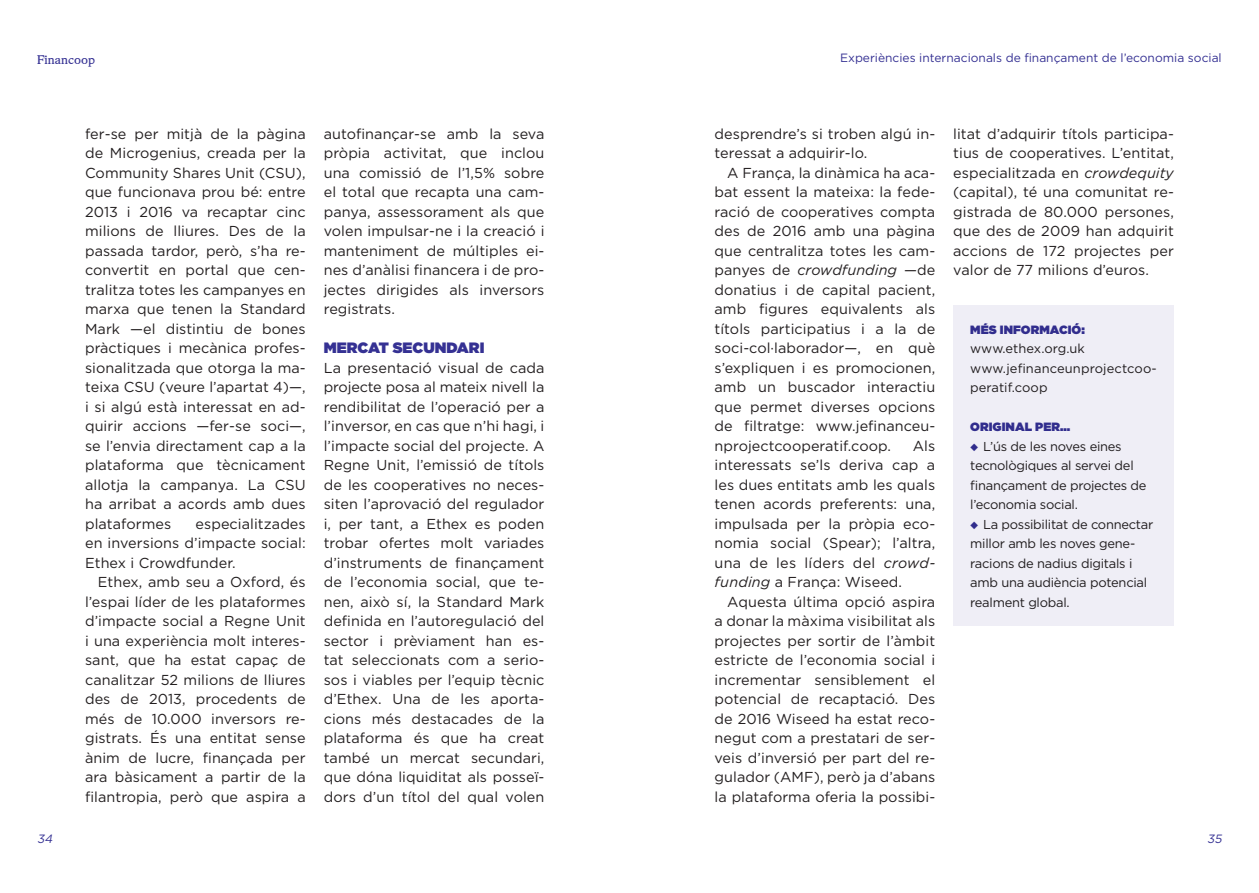
<style>
.page{position:relative;width:1259px;height:893px;background:#fff}
.page>*{position:absolute;margin:0;border:0;box-sizing:border-box;transform-origin:0 0}
.t1{font:900 15px "Gotham";color:#353193}
.t2{font:14.4px/19.5px "Gotham";letter-spacing:.005em;color:#231f20;text-align:justify}
.t3{font:12.9px/19.5px "Gotham";letter-spacing:-.02em;color:#231f20}
.t4{font:12.9px/19.5px "Gotham";letter-spacing:.005em;color:#231f20}
.t5{font:12px "Gotham";color:#353193}
.t6{font:900 12px "Gotham";letter-spacing:.005em;color:#353193}
.t7{font:12px "Stratford";color:#353193}
.t8{font:italic 12px "Gotham";color:#353193}
.s1{font-style:italic}
.s2{color:#353193}
</style>
<div class="page">
<div style="left:953px;top:305px;width:221px;height:321px;background:#efeef6"></div>
<p class="t7" style="left:37px;top:52px;width:59px">Financoop</p>
<p class="t5" style="left:840px;top:50px;width:383px">Experiències internacionals de finançament de l’economia social</p>
<p class="t2" style="left:85px;top:123px;width:222px">fer-se per mitjà de la pàgina de Microgenius, creada per la Community Shares Unit (CSU), que funcionava prou bé: entre 2013 i 2016 va recaptar cinc milions de lliures. Des de la passada tardor, però, s’ha re&shy;convertit en portal que cen&shy;tralitza totes les campanyes en marxa que tenen la Standard Mark —el distintiu de bones pràctiques i mecànica profes&shy;sionalitzada que otorga la ma&shy;teixa CSU (veure l’apartat 4)—, i si algú està interessat en ad&shy;quirir accions —fer-se soci—, se l’envia directament cap a la plataforma que tècnicament allotja la campanya. La CSU ha arribat a acords amb dues plataformes</p>
<p class="t2" style="left:85px;top:513px;width:222px;text-indent:110px">especialitzades en inversions d’impacte social:<br>Ethex i Crowdfunder.</p>
<p class="t2" style="left:85px;top:572px;width:222px;text-indent:13px">Ethex, amb seu a Oxford, és l’espai líder de les plataformes d’impacte social a Regne Unit i una experiència molt interes&shy;sant, que ha estat capaç de canalitzar 52 milions de lliures des de 2013, procedents de més de 10.000 inversors re&shy;gistrats. És una entitat sense ànim de lucre, finançada per ara bàsicament a partir de la filantropia, però que aspira a</p>
<p class="t2" style="left:324px;top:123px;width:222px">autofinançar-se amb la seva pròpia activitat, que inclou una comissió de l’1,5% sobre el total que recapta una cam&shy;panya, assessorament als que volen impulsar-ne i la creació i manteniment de múltiples ei&shy;nes d’anàlisi financera i de pro&shy;jectes dirigides als inversors registrats.</p>
<p class="t1" style="left:324px;top:337px;width:162px">MERCAT SECUNDARI</p>
<p class="t2" style="left:324px;top:357px;width:222px">La presentació visual de cada projecte posa al mateix nivell la rendibilitat de l’operació per a l’inversor, en cas que n’hi hagi, i l’impacte social del projecte. A Regne Unit, l’emissió de títols de les cooperatives no neces&shy;siten l’aprovació del regulador i, per tant, a Ethex es poden trobar ofertes molt variades d’instruments de finançament de l’economia social, que te&shy;nen, això sí, la Standard Mark definida en l’autoregulació del sector i prèviament han es&shy;tat seleccionats com a serio&shy;sos i viables per l’equip tècnic d’Ethex. Una de les aporta&shy;cions més destacades de la plataforma és que ha creat també un mercat secundari, que dóna liquiditat als posseï&shy;dors d’un títol del qual volen</p>
<p class="t2" style="left:714px;top:123px;width:222px">desprendre’s si troben algú in&shy;teressat a adquirir-lo.</p>
<p class="t2" style="left:714px;top:162px;width:222px;text-indent:13px">A França, la dinàmica ha aca&shy;bat essent la mateixa: la fede&shy;ració de cooperatives compta des de 2016 amb una pàgina que centralitza totes les cam&shy;panyes de <span class="s1">crowdfunding</span> —de donatius i de capital pacient, amb figures equivalents als títols participatius i a la de soci-col·laborador—, en què s’expliquen i es promocionen, amb un buscador interactiu que permet diverses opcions de filtratge: www.jefinanceu&shy;nprojectcooperatif.coop.</p>
<p class="t2" style="left:714px;top:435px;width:222px;text-indent:198px">Als interessats se’ls deriva cap a les dues entitats amb les quals tenen acords preferents: una, impulsada per la pròpia eco&shy;nomia social (Spear); l’altra, una de les líders del <span class="s1">crowd&shy;funding</span> a França: Wiseed.</p>
<p class="t2" style="left:714px;top:591px;width:222px;text-indent:13px">Aquesta última opció aspira a donar la màxima visibilitat als projectes per sortir de l’àmbit estricte de l’economia social i incrementar sensiblement el potencial de recaptació. Des de 2016 Wiseed ha estat reco&shy;negut com a prestatari de ser&shy;veis d’inversió per part del re&shy;gulador (AMF), però ja d’abans la plataforma oferia la possibi-</p>
<p class="t2" style="left:953px;top:123px;width:222px">litat d’adquirir títols participa&shy;tius de cooperatives. L’entitat, especialitzada en <span class="s1">crowdequity </span>(capital), té una comunitat re&shy;gistrada de 80.000 persones, que des de 2009 han adquirit accions de 172 projectes per valor de 77 milions d’euros.</p>
<p class="t6" style="left:970px;top:321px;width:116px">MÉS INFORMACIÓ:</p>
<p class="t4" style="left:970px;top:338px;width:188px">www.ethex.org.uk www.jefinanceunprojectcoo&shy;peratif.coop</p>
<p class="t6" style="left:970px;top:418px;width:101px">ORIGINAL PER…</p>
<p class="t3" style="left:970px;top:436px;width:178px"><span class="s2">◆</span> L’ús de les noves eines tecnològiques al servei del finançament de projectes de l’economia social.</p>
<p class="t3" style="left:970px;top:514px;width:184px"><span class="s2">◆</span> La possibilitat de connectar millor amb les noves gene&shy;racions de nadius digitals i amb una audiència potencial realment global.</p>
<p class="t8" style="left:37px;top:831px;width:20px">34</p>
<p class="t8" style="left:1207px;top:831px;width:19px">35</p>
</div>
